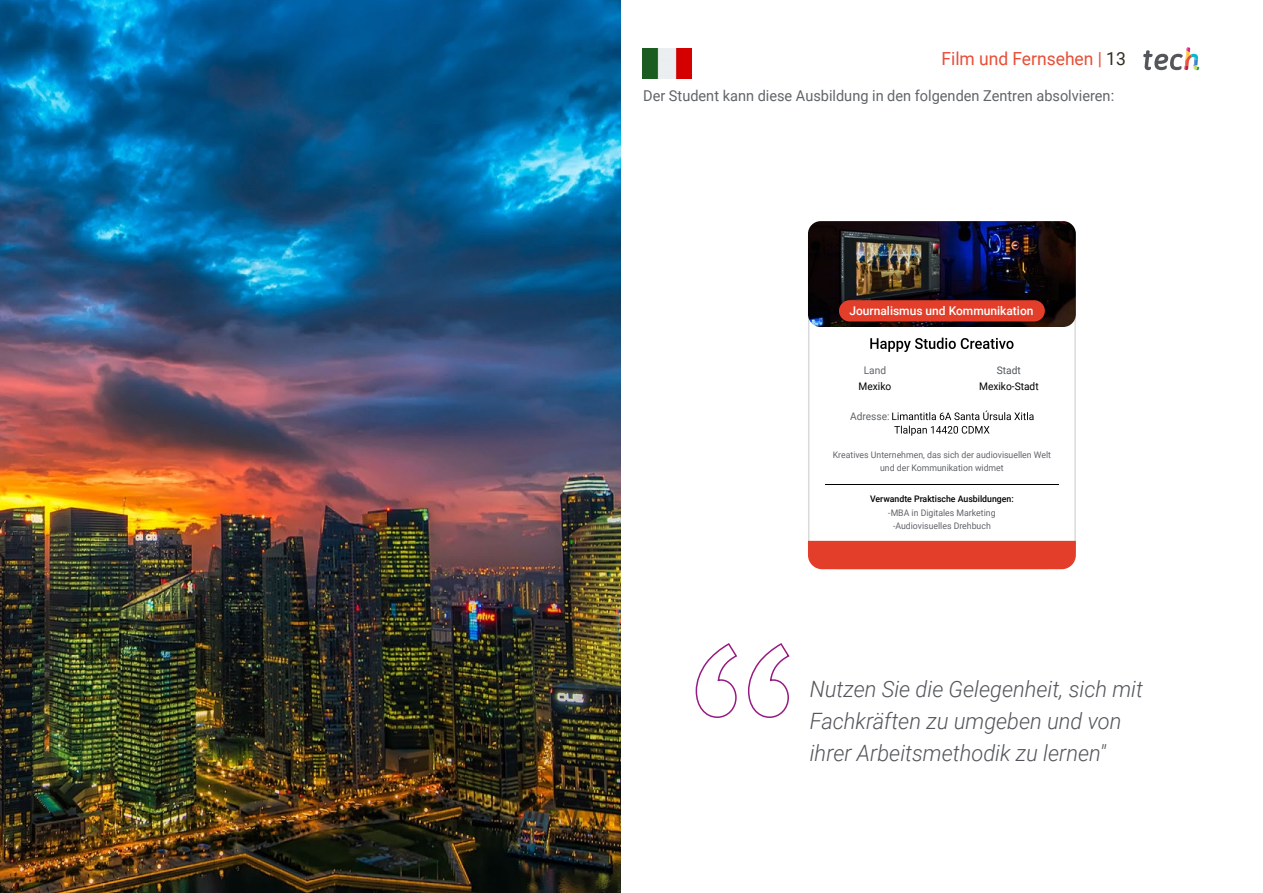
<style>
.page{position:relative;width:1263px;height:893px;background:#fff}
.page>*{position:absolute;margin:0;border:0;box-sizing:border-box;transform-origin:0 0}
.t1{font:italic 300 22.5px/31.5px "Roboto";color:#52555b}
.t2{font:18px "Roboto";color:#e94d35}
.t3{font:15px "Roboto";color:#61646a}
.t4{font:500 12px "Roboto";color:#fff}
.t5{font:10.5px "Roboto";color:#000}
.t6{font:10.5px "Roboto";color:#61646a}
.t7{font:10.5px "Roboto";color:#52555b}
.t8{font:9px/13.5px "Roboto";color:#61646a;text-align:center}
.t9{font:500 9px "Roboto";color:#000}
.s1{color:#312e20}
</style>
<div class="page">
<img style="left:0;top:0;width:621px;height:893px">
<svg style="left:1143px;top:47px;width:56px;height:24px"></svg>
<img style="left:642px;top:49px;width:49px;height:30px">
<svg style="left:695px;top:643px;width:95px;height:75px"></svg>
<svg style="left:808px;top:327px;width:268px;height:243px"></svg>
<img style="left:808px;top:221px;width:268px;height:106px">
<div style="left:839px;top:300px;width:206px;height:21px;background:#e33e29;border-radius:11px"></div>
<div style="left:808px;top:541px;width:268px;height:28px;background:#e33e29"></div>
<hr style="left:825px;top:484px;width:234px;height:1px;background:#000">
<svg style="left:870px;top:338px;width:143px;height:14px"></svg>
<svg style="left:892px;top:411px;width:142px;height:9px"></svg>
<svg style="left:894px;top:426px;width:95px;height:10px"></svg>
<h2 class="t2" style="left:941px;top:46px;width:186px">Film und Fernsehen | <span class="s1">13</span></h2>
<h3 class="t3" style="left:643px;top:86px;width:472px">Der Student kann diese Ausbildung in den folgenden Zentren absolvieren:</h3>
<h3 class="t4" style="left:849px;top:303px;width:186px">Journalismus und Kommunikation</h3>
<p class="t6" style="left:864px;top:362px;width:24px">Land</p>
<p class="t5" style="left:858px;top:379px;width:34px">Mexiko</p>
<p class="t7" style="left:997px;top:362px;width:25px">Stadt</p>
<p class="t5" style="left:979px;top:379px;width:61px">Mexiko-Stadt</p>
<p class="t6" style="left:850px;top:409px;width:41px">Adresse:</p>
<p class="t8" style="left:833px;top:447px;width:220px">Kreatives Unternehmen, das sich der audiovisuellen Welt und der Kommunikation widmet</p>
<p class="t9" style="left:870px;top:493px;width:145px">Verwandte Praktische Ausbildungen:</p>
<p class="t8" style="left:888px;top:505px;width:109px">-MBA in Digitales Marketing -Audiovisuelles Drehbuch</p>
<h1 class="t1" style="left:810px;top:673px;width:335px">Nutzen Sie die Gelegenheit, sich mit<br>Fachkräften zu umgeben und von ihrer Arbeitsmethodik zu lernen"</h1>
</div>
